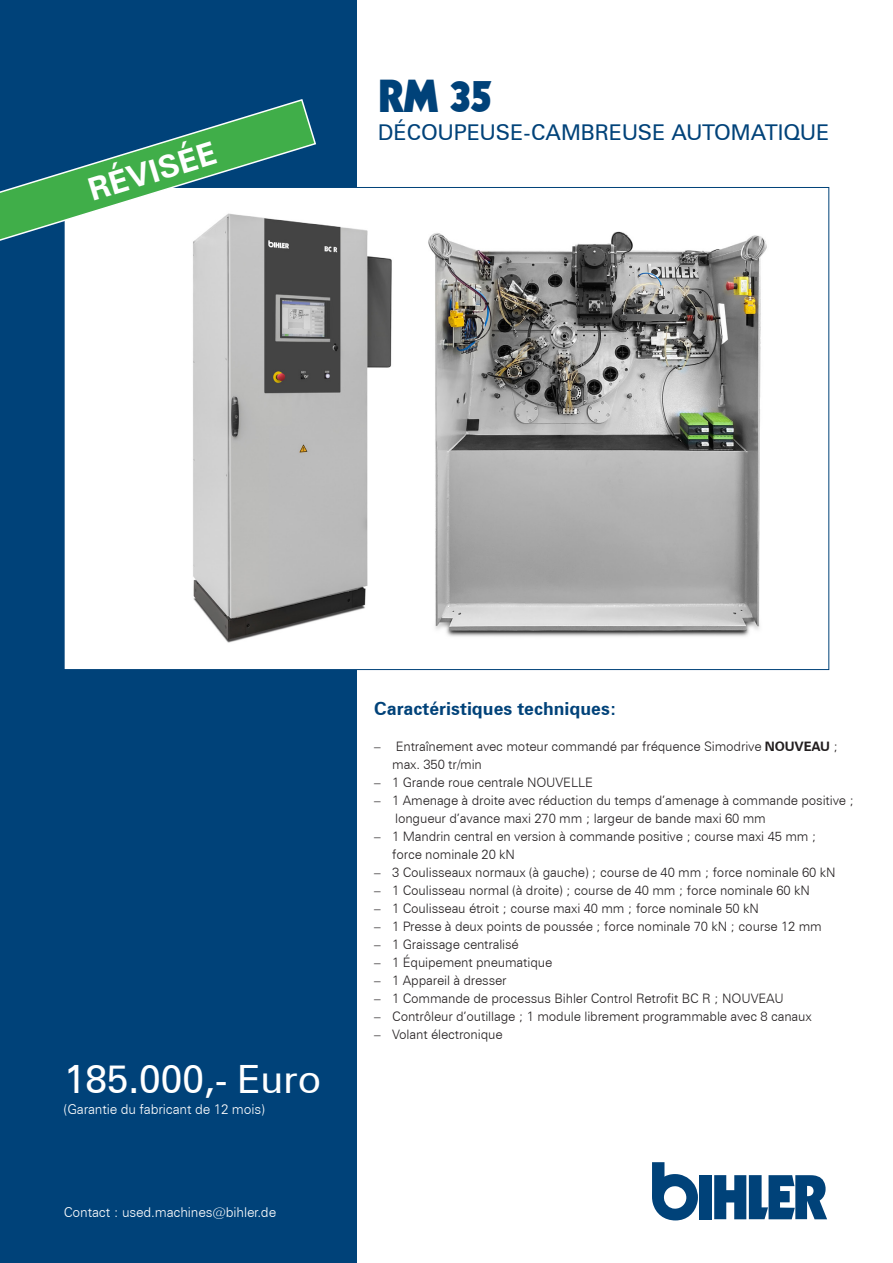
<style>
.page{position:relative;width:893px;height:1263px;background:#fff}
.page>*{position:absolute;margin:0;border:0;box-sizing:border-box;transform-origin:0 0}
.t1{font:900 45px "Kabel";color:#004279}
.t2{font:39px "Zurich BT";color:#fff}
.t3{font:700 31.5px "Zurich BT";color:#fff}
.t4{font:21.75px "Zurich BT";color:#004279}
.t5{font:700 18px "Zurich BT";color:#004279}
.t6{font:300 13.5px "Zurich BT";letter-spacing:-.01em;color:#fff}
.t7{font:300 13.05px "Zurich BT";letter-spacing:-.01em;color:#231f20}
.s1{font-weight:700}
</style>
<div class="page">
<div style="left:0;top:0;width:357px;height:1263px;background:#004279"></div>
<div style="left:699px;top:1175px;width:13px;height:44px;background:#004279"></div>
<svg style="left:652px;top:1162px;width:46px;height:58px"></svg>
<svg style="left:714px;top:1175px;width:113px;height:44px"></svg>
<img style="left:66px;top:189px;width:701px;height:479px">
<svg style="left:0;top:99px;width:317px;height:153px"></svg>
<p class="t3" style="left:84px;top:172px;width:133px;rotate:-17deg">RÉVISÉE</p>
<p class="t1" style="left:378px;top:67px;width:115px">RM 35</p>
<p class="t4" style="left:378px;top:119px;width:453px">DÉCOUPEUSE-CAMBREUSE AUTOMATIQUE</p>
<p class="t2" style="left:64px;top:1055px;width:259px">185.000,- Euro</p>
<p class="t6" style="left:64px;top:1101px;width:203px">(Garantie du fabricant de 12 mois)</p>
<p class="t6" style="left:64px;top:1204px;width:214px">Contact : used.machines@bihler.de</p>
<p class="t5" style="left:374px;top:698px;width:244px">Caractéristiques techniques:</p>
<p class="t7" style="left:374px;top:739px;width:465px">– Entraînement avec moteur commandé par fréquence Simodrive <span class="s1">NOUVEAU</span> ;</p>
<p class="t7" style="left:392px;top:757px;width:91px">max. 350 tr/min</p>
<p class="t7" style="left:374px;top:775px;width:220px">– 1 Grande roue centrale NOUVELLE</p>
<p class="t7" style="left:374px;top:793px;width:481px">– 1 Amenage à droite avec réduction du temps d’amenage à commande positive ;</p>
<p class="t7" style="left:395px;top:811px;width:372px">longueur d’avance maxi 270 mm ; largeur de bande maxi 60 mm</p>
<p class="t7" style="left:374px;top:829px;width:444px">– 1 Mandrin central en version à commande positive ; course maxi 45 mm ;</p>
<p class="t7" style="left:392px;top:847px;width:124px">force nominale 20 kN</p>
<p class="t7" style="left:374px;top:865px;width:463px">– 3 Coulisseaux normaux (à gauche) ; course de 40 mm ; force nominale 60 kN</p>
<p class="t7" style="left:374px;top:883px;width:437px">– 1 Coulisseau normal (à droite) ; course de 40 mm ; force nominale 60 kN</p>
<p class="t7" style="left:374px;top:901px;width:386px">– 1 Coulisseau étroit ; course maxi 40 mm ; force nominale 50 kN</p>
<p class="t7" style="left:374px;top:919px;width:449px">– 1 Presse à deux points de poussée ; force nominale 70 kN ; course 12 mm</p>
<p class="t7" style="left:374px;top:937px;width:146px">– 1 Graissage centralisé</p>
<p class="t7" style="left:374px;top:955px;width:180px">– 1 Équipement pneumatique</p>
<p class="t7" style="left:374px;top:973px;width:134px">– 1 Appareil à dresser</p>
<p class="t7" style="left:374px;top:991px;width:411px">– 1 Commande de processus Bihler Control Retrofit BC R ; NOUVEAU</p>
<p class="t7" style="left:374px;top:1009px;width:439px">– Contrôleur d’outillage ; 1 module librement programmable avec 8 canaux</p>
<p class="t7" style="left:374px;top:1027px;width:130px">– Volant électronique</p>
</div>
